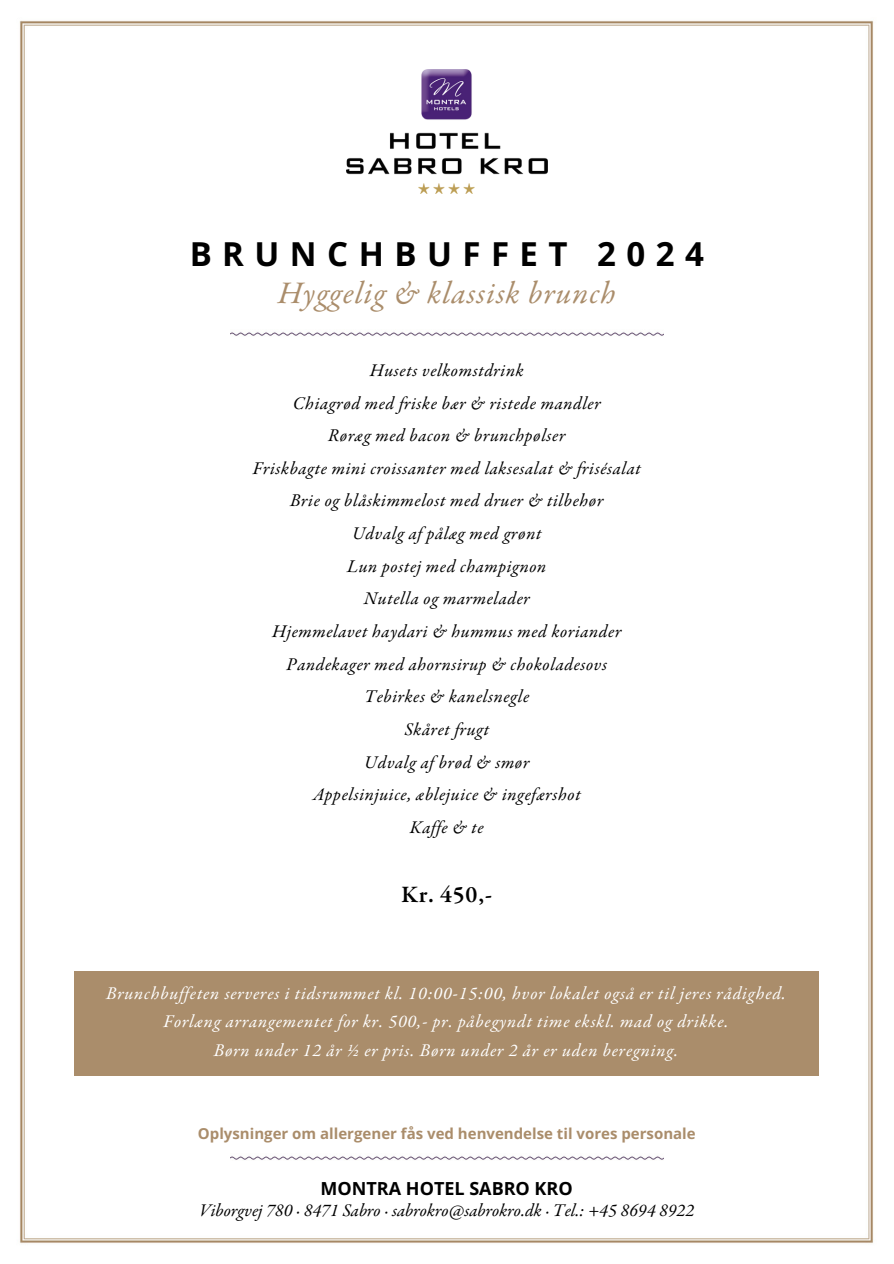
<style>
.page{position:relative;width:894px;height:1264px;background:#fff}
.page>*{position:absolute;margin:0;border:0;box-sizing:border-box;transform-origin:0 0}
.t1{font:700 33px "Open Sans";letter-spacing:.315em;color:#000}
.t2{font:italic 31.5px "Garamond Premr Pro";letter-spacing:.035em;color:#aa8d6b}
.t3{font:600 24px "Garamond Premr Pro";color:#000}
.t4{font:italic 18px "Garamond Premr Pro";letter-spacing:.035em;color:#000}
.t5{font:italic 18px "Garamond Premr Pro";letter-spacing:.045em;color:#fff}
.t6{font:italic 18px "Garamond Premr Pro";color:#000}
.t7{font:700 18px "Open Sans";color:#000}
.t8{font:700 15px "Open Sans";color:#aa8d6b}
</style>
<div class="page">
<img style="left:19px;top:20px;width:855px;height:1224px">
<img style="left:231px;top:330px;width:432px;height:7px">
<img style="left:231px;top:1153px;width:432px;height:7px">
<div style="left:74px;top:971px;width:744px;height:104px;background:#aa8d6b"></div>
<div style="left:303px;top:48px;width:287px;height:167px;background:#fff"></div>
<img style="left:347px;top:70px;width:200px;height:124px">
<p class="t1" style="left:190px;top:230px;width:515px">BRUNCHBUFFET 2024</p>
<p class="t2" style="left:278px;top:280px;width:339px">Hyggelig &amp; klassisk brunch</p>
<p class="t4" style="left:370px;top:363px;width:155px">Husets velkomstdrink</p>
<p class="t4" style="left:293px;top:395px;width:309px">Chiagrød med friske bær &amp; ristede mandler</p>
<p class="t4" style="left:328px;top:428px;width:239px">Røræg med bacon &amp; brunchpølser</p>
<p class="t4" style="left:253px;top:461px;width:389px">Friskbagte mini croissanter med laksesalat &amp; frisésalat</p>
<p class="t4" style="left:290px;top:493px;width:314px">Brie og blåskimmelost med druer &amp; tilbehør</p>
<p class="t4" style="left:352px;top:526px;width:191px">Udvalg af pålæg med grønt</p>
<p class="t4" style="left:347px;top:558px;width:201px">Lun postej med champignon</p>
<p class="t4" style="left:363px;top:591px;width:167px">Nutella og marmelader</p>
<p class="t4" style="left:272px;top:624px;width:350px">Hjemmelavet haydari &amp; hummus med koriander</p>
<p class="t4" style="left:286px;top:656px;width:322px">Pandekager med ahornsirup &amp; chokoladesovs</p>
<p class="t4" style="left:364px;top:689px;width:166px">Tebirkes &amp; kanelsnegle</p>
<p class="t4" style="left:404px;top:722px;width:86px">Skåret frugt</p>
<p class="t4" style="left:364px;top:754px;width:167px">Udvalg af brød &amp; smør</p>
<p class="t4" style="left:313px;top:787px;width:269px">Appelsinjuice, æblejuice &amp; ingefærshot</p>
<p class="t4" style="left:410px;top:819px;width:75px">Kaf e &amp; te</p>
<p class="t3" style="left:401px;top:884px;width:93px">Kr. 450,-</p>
<p class="t5" style="left:106px;top:985px;width:681px">Brunchbuf eten serveres i tidsrummet kl. 10:00-15:00, hvor lokalet også er til jeres rådighed.</p>
<p class="t5" style="left:163px;top:1014px;width:566px">Forlæng arrangementet for kr. 500,- pr. påbegyndt time ekskl. mad og drikke.</p>
<p class="t5" style="left:214px;top:1042px;width:466px">Børn under 12 år ½ er pris. Børn under 2 år er uden beregning.</p>
<p class="t8" style="left:198px;top:1122px;width:499px">Oplysninger om allergener fås ved henvendelse til vores personale</p>
<p class="t7" style="left:320px;top:1175px;width:254px">MONTRA HOTEL SABRO KRO</p>
<p class="t6" style="left:199px;top:1203px;width:496px">Viborgvej 780 · 8471 Sabro · sabrokro@sabrokro.dk · Tel.: +45 8694 8922</p>
</div>
